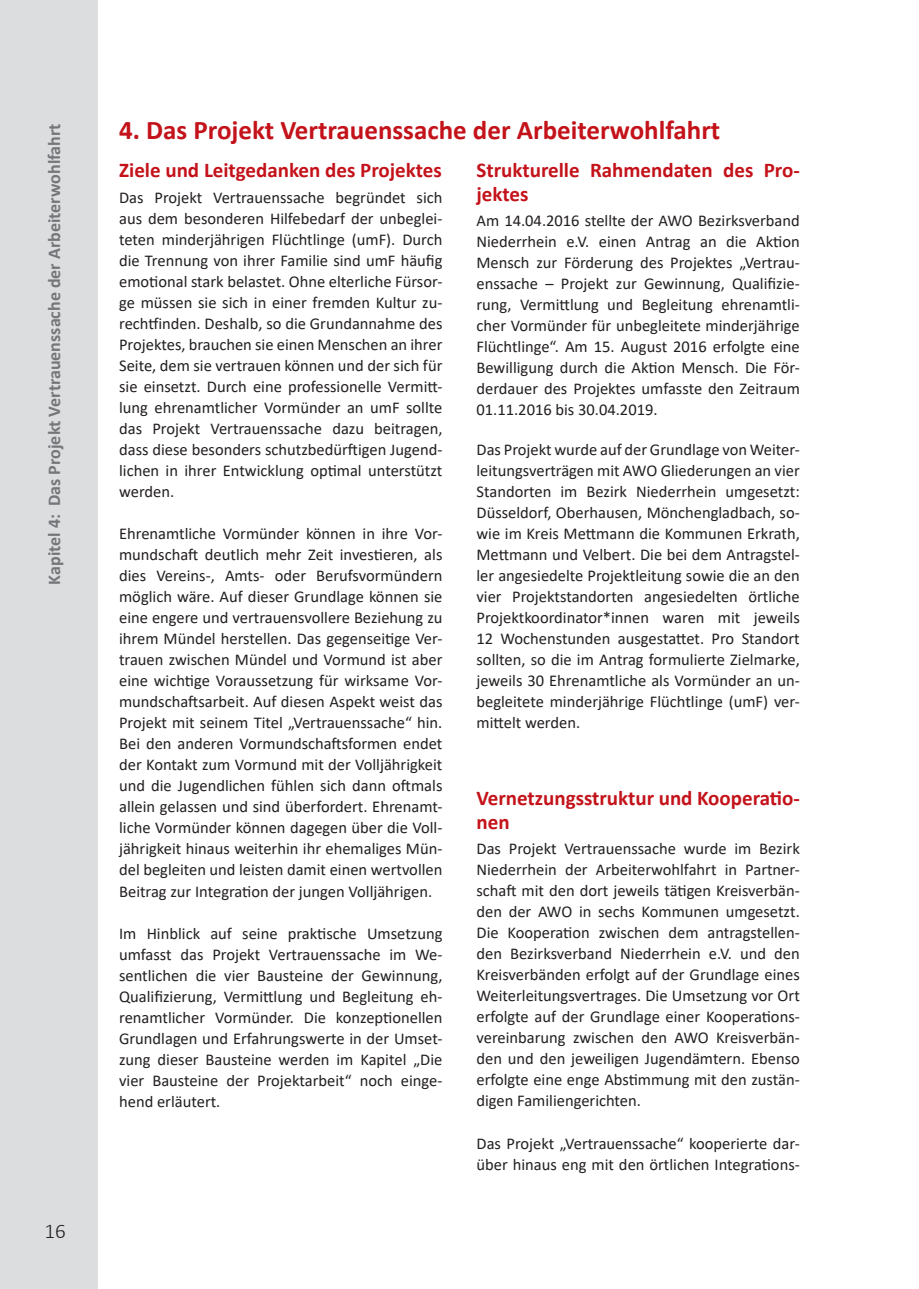
<style>
.page{position:relative;width:919px;height:1289px;background:#fff}
.page>*{position:absolute;margin:0;border:0;box-sizing:border-box;transform-origin:0 0}
.Überschrift_1{font:700 27px "Calibri";color:#c4121a}
.Überschrift_2{font:700 21px/24px "Calibri";color:#c4121a}
.t1{font:300 21px "Calibri";color:#231f20}
.t2{font:700 18px "Calibri";color:#757679}
.Fließtext{font:16.5px/21px "Calibri";color:#231f20;text-align:justify}
.Überschrift_2-2{font:16.5px/21px "Calibri";color:#231f20;text-align:justify}
</style>
<div class="page">
<div style="left:0;top:0;width:98px;height:1288px;background:#dcdddf"></div>
<p class="t2" style="left:42px;top:584px;width:462px;rotate:-90deg">Kapitel 4: Das Projekt Vertrauenssache der Arbeiterwohlfahrt</p>
<p class="t1" style="left:45px;top:1217px;width:23px">16</p>
<p class="Überschrift_1" style="left:119px;top:111px;width:602px">4. Das Projekt Vertrauenssache der Arbeiterwohlfahrt</p>
<p class="Überschrift_2" style="left:119px;top:158px;width:324px">Ziele und Leitgedanken des Projektes</p>
<p class="Fließtext" style="left:119px;top:187px;width:325px">Das Projekt Vertrauenssache begründet sich aus dem besonderen Hilfebedarf der unbeglei&shy;teten minderjährigen Flüchtlinge (umF). Durch die Trennung von ihrer Familie sind umF häufig emotional stark belastet. Ohne elterliche Fürsor&shy;ge müssen sie sich in einer fremden Kultur zu&shy;rechtfinden. Deshalb, so die Grundannahme des Projektes, brauchen sie einen Menschen an ihrer Seite, dem sie vertrauen können und der sich für sie einsetzt. Durch eine professionelle Vermitt&shy;lung ehrenamtlicher Vormünder an umF sollte das Projekt Vertrauenssache dazu beitragen, dass diese besonders schutzbedürftigen Jugend&shy;lichen in ihrer Entwicklung optimal unterstützt werden.</p>
<p class="Fließtext" style="left:119px;top:523px;width:325px">Ehrenamtliche Vormünder können in ihre Vor&shy;mundschaft deutlich mehr Zeit investieren, als dies Vereins-, Amts- oder Berufsvormündern möglich wäre. Auf dieser Grundlage können sie eine engere und vertrauensvollere Beziehung zu ihrem Mündel herstellen. Das gegenseitige Ver&shy;trauen zwischen Mündel und Vormund ist aber eine wichtige Voraussetzung für wirksame Vor&shy;mundschaftsarbeit. Auf diesen Aspekt weist das Projekt mit seinem Titel „Vertrauenssache“ hin.<br>Bei den anderen Vormundschaftsformen endet der Kontakt zum Vormund mit der Volljährigkeit und die Jugendlichen fühlen sich dann oftmals allein gelassen und sind überfordert. Ehrenamt&shy;liche Vormünder können dagegen über die Voll&shy;jährigkeit hinaus weiterhin ihr ehemaliges Mün&shy;del begleiten und leisten damit einen wertvollen Beitrag zur Integration der jungen Volljährigen.</p>
<p class="Fließtext" style="left:119px;top:922px;width:325px">Im Hinblick auf seine praktische Umsetzung umfasst das Projekt Vertrauenssache im We&shy;sentlichen die vier Bausteine der Gewinnung, Qualifizierung, Vermittlung und Begleitung eh&shy;renamtlicher Vormünder. Die konzeptionellen Grundlagen und Erfahrungswerte in der Umset&shy;zung dieser Bausteine werden im Kapitel „Die vier Bausteine der Projektarbeit“ noch einge&shy;hend erläutert.</p>
<p class="Überschrift_2" style="left:476px;top:158px;width:325px">Strukturelle Rahmendaten des Pro&shy;jektes</p>
<p class="Überschrift_2-2" style="left:476px;top:210px;width:325px">Am 14.04.2016 stellte der AWO Bezirksverband Niederrhein e.V. einen Antrag an die Aktion Mensch zur Förderung des Projektes „Vertrau&shy;enssache – Projekt zur Gewinnung, Qualifizie&shy;rung, Vermittlung und Begleitung ehrenamtli&shy;cher Vormünder für unbegleitete minderjährige Flüchtlinge“. Am 15. August 2016 erfolgte eine Bewilligung durch die Aktion Mensch. Die För&shy;derdauer des Projektes umfasste den Zeitraum 01.11.2016 bis 30.04.2019.</p>
<p class="Fließtext" style="left:476px;top:439px;width:325px">Das Projekt wurde auf der Grundlage von Weiter&shy;leitungsverträgen mit AWO Gliederungen an vier Standorten im Bezirk Niederrhein umgesetzt:<br>Düsseldorf, Oberhausen, Mönchengladbach, so&shy;wie im Kreis Mettmann die Kommunen Erkrath, Mettmann und Velbert. Die bei dem Antragstel&shy;ler angesiedelte Projektleitung sowie die an den vier Projektstandorten angesiedelten örtliche Projektkoordinator*innen waren mit jeweils 12 Wochenstunden ausgestattet. Pro Standort sollten, so die im Antrag formulierte Zielmarke, jeweils 30 Ehrenamtliche als Vormünder an un&shy;begleitete minderjährige Flüchtlinge (umF) ver&shy;mittelt werden.</p>
<p class="Überschrift_2" style="left:476px;top:785px;width:325px">Vernetzungsstruktur und Kooperatio&shy;nen</p>
<p class="Überschrift_2-2" style="left:476px;top:838px;width:325px">Das Projekt Vertrauenssache wurde im Bezirk Niederrhein der Arbeiterwohlfahrt in Partner&shy;schaft mit den dort jeweils tätigen Kreisverbän&shy;den der AWO in sechs Kommunen umgesetzt.<br>Die Kooperation zwischen dem antragstellen&shy;den Bezirksverband Niederrhein e.V. und den Kreisverbänden erfolgt auf der Grundlage eines Weiterleitungsvertrages. Die Umsetzung vor Ort erfolgte auf der Grundlage einer Kooperations&shy;vereinbarung zwischen den AWO Kreisverbän&shy;den und den jeweiligen Jugendämtern. Ebenso erfolgte eine enge Abstimmung mit den zustän&shy;digen Familiengerichten.</p>
<p class="Fließtext" style="left:476px;top:1132px;width:325px">Das Projekt „Vertrauenssache“ kooperierte dar&shy;über hinaus eng mit den örtlichen Integrations-</p>
</div>
